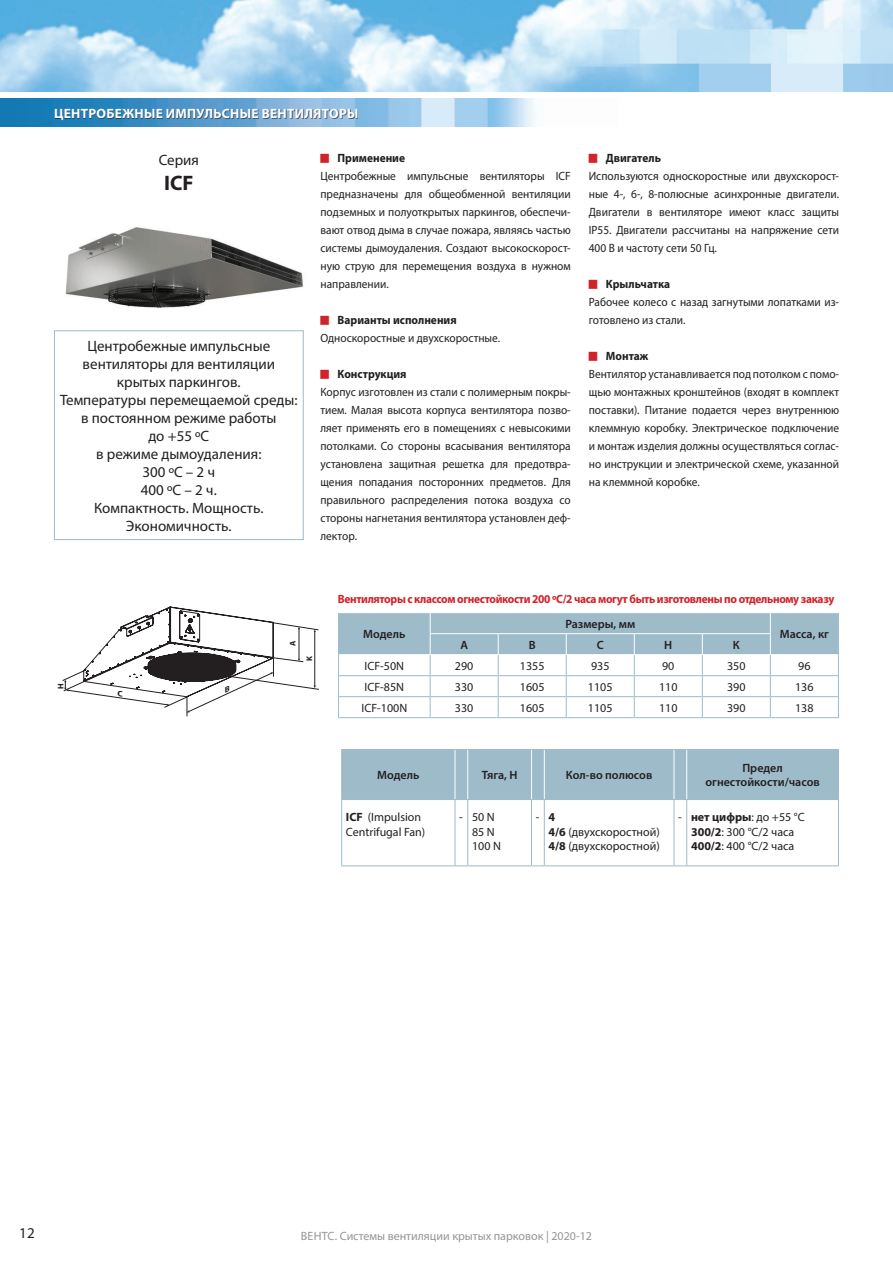
<style>
.page{position:relative;width:893px;height:1263px;background:#fff}
.page>*{position:absolute;margin:0;border:0;box-sizing:border-box;transform-origin:0 0}
.t1{font:700 21px "Myriad Pro";color:#231f20}
.t2{font:15px/18px "Myriad Pro";color:#231f20;text-align:center}
.t3{font:700 13.5px "Myriad Pro";letter-spacing:.02em;color:#fff}
.t4{font:12px/18px "Myriad Pro";color:#231f20;text-align:justify;scale:.95 1}
.t5{font:12px/14.4px "Myriad Pro";color:#231f20}
.t6{font:700 12px "Myriad Pro";letter-spacing:-.03em;color:#d1232a;scale:.95 1}
.t7{font:600 12px/14.4px "Myriad Pro";color:#231f20;text-align:center}
.t8{font:700 12px "Myriad Pro";color:#231f20;scale:.95 1}
.t9{font:12px "Myriad Pro";color:#939598}
.t10{font:700 8.1px "Myriad Pro";color:#231f20}
.s1{font-weight:700}
</style>
<div class="page">
<img style="left:0;top:0;width:893px;height:91px">
<img style="left:0;top:99px;width:535px;height:27px">
<div style="left:55px;top:109px;width:303px;height:12px;background:#231f20;opacity:.7"></div>
<div style="left:54px;top:330px;width:250px;height:210px;border:1px solid #9ebbca"></div>
<img style="left:65px;top:227px;width:239px;height:81px">
<hr style="left:341px;top:750px;width:1px;height:49px;background:#9ebbca">
<hr style="left:341px;top:749px;width:114px;height:1px;background:#9ebbca">
<hr style="left:687px;top:749px;width:152px;height:1px;background:#9ebbca">
<hr style="left:838px;top:750px;width:1px;height:49px;background:#9ebbca">
<hr style="left:341px;top:800px;width:1px;height:65px;background:#9ebbca">
<hr style="left:341px;top:799px;width:114px;height:1px;background:#9ebbca">
<div style="left:342px;top:749px;width:496px;height:51px;background:#9ebbca"></div>
<hr style="left:455px;top:800px;width:1px;height:65px;background:#9ebbca">
<hr style="left:467px;top:800px;width:1px;height:65px;background:#9ebbca">
<hr style="left:531px;top:800px;width:1px;height:65px;background:#9ebbca">
<hr style="left:544px;top:800px;width:1px;height:65px;background:#9ebbca">
<hr style="left:674px;top:800px;width:1px;height:65px;background:#9ebbca">
<hr style="left:686px;top:800px;width:1px;height:65px;background:#9ebbca">
<hr style="left:341px;top:865px;width:114px;height:1px;background:#9ebbca">
<svg style="left:455px;top:865px;width:13px;height:1px"></svg>
<hr style="left:468px;top:865px;width:63px;height:1px;background:#9ebbca">
<svg style="left:531px;top:865px;width:13px;height:1px"></svg>
<svg style="left:674px;top:865px;width:13px;height:1px"></svg>
<hr style="left:544px;top:799px;width:130px;height:1px;background:#9ebbca">
<hr style="left:544px;top:865px;width:130px;height:1px;background:#9ebbca">
<hr style="left:687px;top:799px;width:152px;height:1px;background:#9ebbca">
<hr style="left:838px;top:800px;width:1px;height:65px;background:#9ebbca">
<hr style="left:687px;top:865px;width:152px;height:1px;background:#9ebbca">
<hr style="left:338px;top:717px;width:92px;height:1px;background:#9ebbca">
<svg style="left:338px;top:613px;width:501px;height:104px"></svg>
<hr style="left:430px;top:717px;width:68px;height:1px;background:#9ebbca">
<hr style="left:498px;top:717px;width:68px;height:1px;background:#9ebbca">
<hr style="left:566px;top:717px;width:68px;height:1px;background:#9ebbca">
<hr style="left:634px;top:717px;width:68px;height:1px;background:#9ebbca">
<hr style="left:702px;top:717px;width:68px;height:1px;background:#9ebbca">
<hr style="left:770px;top:717px;width:69px;height:1px;background:#9ebbca">
<svg style="left:62px;top:606px;width:257px;height:110px"></svg>
<p class="t3" style="left:54px;top:104px;width:306px">ЦЕНТРОБЕЖНЫЕ ИМПУЛЬСНЫЕ ВЕНТИЛЯТОРЫ</p>
<p class="t8" style="left:338px;top:150px;width:73px">Применение</p>
<p class="t4" style="left:320px;top:167px;width:265px">Центробежные импульсные вентиляторы ICF предназначены для общеобменной вентиляции подземных и полуоткрытых паркингов, обеспечи&shy;вают отвод дыма в случае пожара, являясь частью системы дымоудаления. Создают высокоскорост&shy;ную струю для перемещения воздуха в нужном направлении.</p>
<p class="t8" style="left:338px;top:312px;width:127px">Варианты исполнения</p>
<p class="t4" style="left:320px;top:329px;width:191px">Односкоростные и двухскоростные.</p>
<p class="t8" style="left:338px;top:366px;width:74px">Конструкция</p>
<p class="t4" style="left:320px;top:383px;width:265px">Корпус изготовлен из стали с полимерным покры&shy;тием. Малая высота корпуса вентилятора позво&shy;ляет применять его в помещениях с невысокими потолками. Со стороны всасывания вентилятора установлена защитная решетка для предотвра&shy;щения попадания посторонних предметов. Для правильного распределения потока воздуха со стороны нагнетания вентилятора установлен деф&shy;лектор.</p>
<p class="t2" style="left:159px;top:150px;width:42px">Серия</p>
<h1 class="t1" style="left:164px;top:169px;width:31px">ICF</h1>
<p class="t2" style="left:60px;top:337px;width:239px">Центробежные импульсные вентиляторы для вентиляции крытых паркингов.<br>Температуры перемещаемой среды: в постоянном режиме работы<br>до +55 ºC<br>в режиме дымоудаления:<br>300 ºC – 2 ч<br>400 ºC – 2 ч.<br>Компактность. Мощность.<br>Экономичность.</p>
<p class="t8" style="left:606px;top:150px;width:60px">Двигатель</p>
<p class="t4" style="left:589px;top:167px;width:265px">Используются односкоростные или двухскорост&shy;ные 4-, 6-, 8-полюсные асинхронные двигатели.<br>Двигатели в вентиляторе имеют класс защиты IP55. Двигатели рассчитаны на напряжение сети 400 В и частоту сети 50 Гц.</p>
<p class="t8" style="left:606px;top:276px;width:69px">Крыльчатка</p>
<p class="t4" style="left:589px;top:293px;width:265px">Рабочее колесо с назад загнутыми лопатками из&shy;готовлено из стали.</p>
<p class="t8" style="left:606px;top:348px;width:46px">Монтаж</p>
<p class="t4" style="left:589px;top:365px;width:265px">Вентилятор устанавливается под потолком с помо&shy;щью монтажных кронштейнов (входят в комплект поставки). Питание подается через внутреннюю клеммную коробку. Электрическое подключение и монтаж изделия должны осуществляться соглас&shy;но инструкции и электрической схеме, указанной на клеммной коробке.</p>
<p class="t10" style="left:55px;top:689px;width:7px;rotate:-90deg">H</p>
<p class="t10" style="left:288px;top:646px;width:7px;rotate:-90deg">A</p>
<p class="t10" style="left:304px;top:661px;width:7px;rotate:-90deg">K</p>
<p class="t6" style="left:338px;top:591px;width:524px">Вентиляторы с классом огнестойкости 200 ºC/2 часа могут быть изготовлены по отдельному заказу</p>
<p class="t7" style="left:363px;top:627px;width:44px">Модель</p>
<p class="t7" style="left:565px;top:616px;width:71px">Размеры, мм</p>
<p class="t7" style="left:460px;top:637px;width:9px">А</p>
<p class="t7" style="left:529px;top:637px;width:8px">В</p>
<p class="t7" style="left:597px;top:637px;width:9px">С</p>
<p class="t7" style="left:664px;top:637px;width:10px">Н</p>
<p class="t7" style="left:733px;top:637px;width:8px">К</p>
<p class="t7" style="left:780px;top:627px;width:51px">Масса, кг</p>
<p class="t5" style="left:365px;top:658px;width:41px">ICF-50N</p>
<p class="t5" style="left:455px;top:658px;width:20px">290</p>
<p class="t5" style="left:520px;top:658px;width:26px">1355</p>
<p class="t5" style="left:591px;top:658px;width:20px">935</p>
<p class="t5" style="left:662px;top:658px;width:14px">90</p>
<p class="t5" style="left:727px;top:658px;width:20px">350</p>
<p class="t5" style="left:798px;top:658px;width:14px">96</p>
<p class="t5" style="left:365px;top:679px;width:41px">ICF-85N</p>
<p class="t5" style="left:455px;top:679px;width:20px">330</p>
<p class="t5" style="left:520px;top:679px;width:26px">1605</p>
<p class="t5" style="left:588px;top:679px;width:26px">1105</p>
<p class="t5" style="left:659px;top:679px;width:20px">110</p>
<p class="t5" style="left:727px;top:679px;width:20px">390</p>
<p class="t5" style="left:795px;top:679px;width:20px">136</p>
<p class="t5" style="left:361px;top:700px;width:47px">ICF-100N</p>
<p class="t5" style="left:455px;top:700px;width:20px">330</p>
<p class="t5" style="left:520px;top:700px;width:26px">1605</p>
<p class="t5" style="left:588px;top:700px;width:26px">1105</p>
<p class="t5" style="left:659px;top:700px;width:20px">110</p>
<p class="t5" style="left:727px;top:700px;width:20px">390</p>
<p class="t5" style="left:795px;top:700px;width:20px">138</p>
<p class="t7" style="left:377px;top:767px;width:44px">Модель</p>
<p class="t7" style="left:482px;top:767px;width:37px">Тяга, Н</p>
<p class="t7" style="left:566px;top:767px;width:88px">Кол-во полюсов</p>
<p class="t7" style="left:705px;top:760px;width:116px">Предел огнестойкости/часов</p>
<p class="t5" style="left:346px;top:810px;width:81px"><span class="s1">ICF</span> (Impulsion<br>Centrifugal Fan)</p>
<p class="t5" style="left:472px;top:810px;width:30px;text-indent:-13px">- 50 N<br>85 N<br>100 N</p>
<p class="t5" style="left:549px;top:810px;width:113px;text-indent:-13px">- <span class="s1">4<br>4/6</span> (двухскоростной)<br><span class="s1">4/8</span> (двухскоростной)</p>
<p class="t5" style="left:678px;top:810px;width:128px;text-align:center">- <span class="s1">нет цифры</span>: до +55 °С<br><span class="s1">300/2</span>: 300 °С/2 часа<br><span class="s1">400/2</span>: 400 °С/2 часа</p>
<p class="t2" style="left:19px;top:1224px;width:17px">12</p>
<p class="t9" style="left:301px;top:1229px;width:293px">ВЕНТС. Системы вентиляции крытых парковок | 2020-12</p>
</div>
